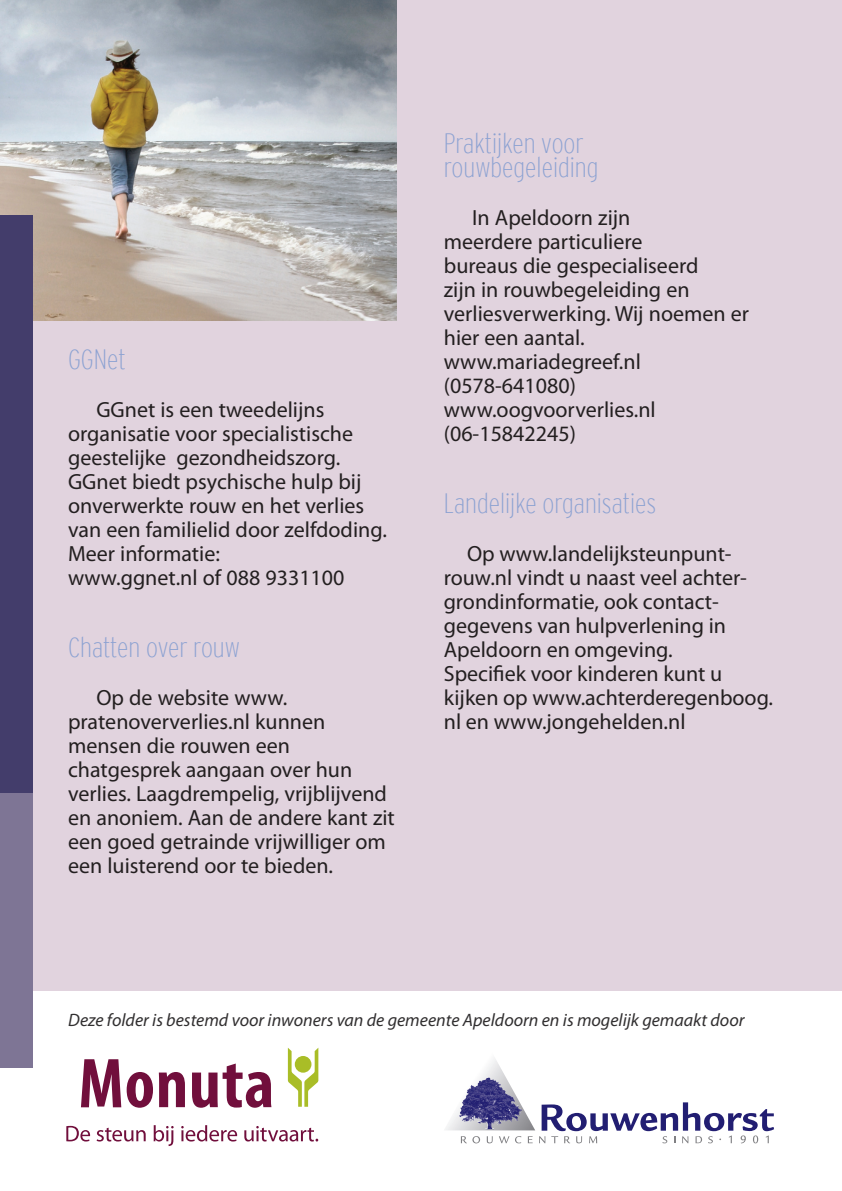
<style>
.page{position:relative;width:842px;height:1191px;background:#fff}
.page>*{position:absolute;margin:0;border:0;box-sizing:border-box;transform-origin:0 0}
.t1{font:200 condensed 28px/24px "Interstate";color:#8ca2d2}
.t2{font:22px/24px "Myriad Pro";color:#231f20}
.t3{font:italic 18px "Myriad Pro";color:#312f30}
</style>
<div class="page">
<div style="left:0;top:0;width:842px;height:990px;background:#e1d3de"></div>
<div style="left:0;top:792px;width:32px;height:276px;background:#7e7595"></div>
<img style="left:0;top:0;width:396px;height:321px">
<div style="left:0;top:215px;width:32px;height:577px;background:#433d6b"></div>
<svg style="left:81px;top:1059px;width:40px;height:48px"></svg>
<svg style="left:127px;top:1072px;width:26px;height:35px"></svg>
<svg style="left:159px;top:1072px;width:26px;height:35px"></svg>
<svg style="left:192px;top:1063px;width:79px;height:44px"></svg>
<svg style="left:288px;top:1048px;width:30px;height:58px"></svg>
<svg style="left:66px;top:1125px;width:24px;height:16px"></svg>
<svg style="left:97px;top:1127px;width:49px;height:14px"></svg>
<svg style="left:154px;top:1125px;width:20px;height:21px"></svg>
<svg style="left:181px;top:1125px;width:56px;height:16px"></svg>
<svg style="left:244px;top:1126px;width:74px;height:15px"></svg>
<svg style="left:445px;top:1058px;width:329px;height:85px"></svg>
<p class="t1" style="left:68px;top:347px;width:59px">GGNet</p>
<p class="t2" style="left:68px;top:397px;width:320px;text-indent:28px">GGnet is een tweedelijns organisatie voor specialistische geestelijke gezondheidszorg.<br>GGnet biedt psychische hulp bij onverwerkte rouw en het verlies van een familielid door zelfdoding.<br>Meer informatie:<br>www.ggnet.nl of 088 9331100</p>
<p class="t1" style="left:68px;top:635px;width:173px">Chatten over rouw</p>
<p class="t2" style="left:68px;top:685px;width:328px;text-indent:28px">Op de website www. pratenoververlies.nl kunnen mensen die rouwen een chatgesprek aangaan over hun verlies. Laagdrempelig, vrijblijvend en anoniem. Aan de andere kant zit een goed getrainde vrijwilliger om een luisterend oor te bieden.</p>
<p class="t1" style="left:444px;top:131px;width:156px">Praktijken voor rouwbegeleiding</p>
<p class="t2" style="left:444px;top:205px;width:307px;text-indent:28px">In Apeldoorn zijn<br>meerdere particuliere<br>bureaus die gespecialiseerd<br>zijn in rouwbegeleiding en verliesverwerking. Wij noemen er hier een aantal. www.mariadegreef.nl (0578-641080) www.oogvoorverlies.nl (06-15842245)</p>
<p class="t1" style="left:444px;top:491px;width:214px">Landelijke organisaties</p>
<p class="t2" style="left:444px;top:541px;width:331px;text-indent:23px">Op www.landelijksteunpunt&shy;rouw.nl vindt u naast veel achter&shy;grondinformatie, ook contact&shy;gegevens van hulpverlening in<br>Apeldoorn en omgeving.<br>Specifiek voor kinderen kunt u kijken op www.achterderegenboog. nl en www.jongehelden.nl</p>
<p class="t3" style="left:68px;top:1009px;width:678px">Deze folder is bestemd voor inwoners van de gemeente Apeldoorn en is mogelijk gemaakt door</p>
</div>
